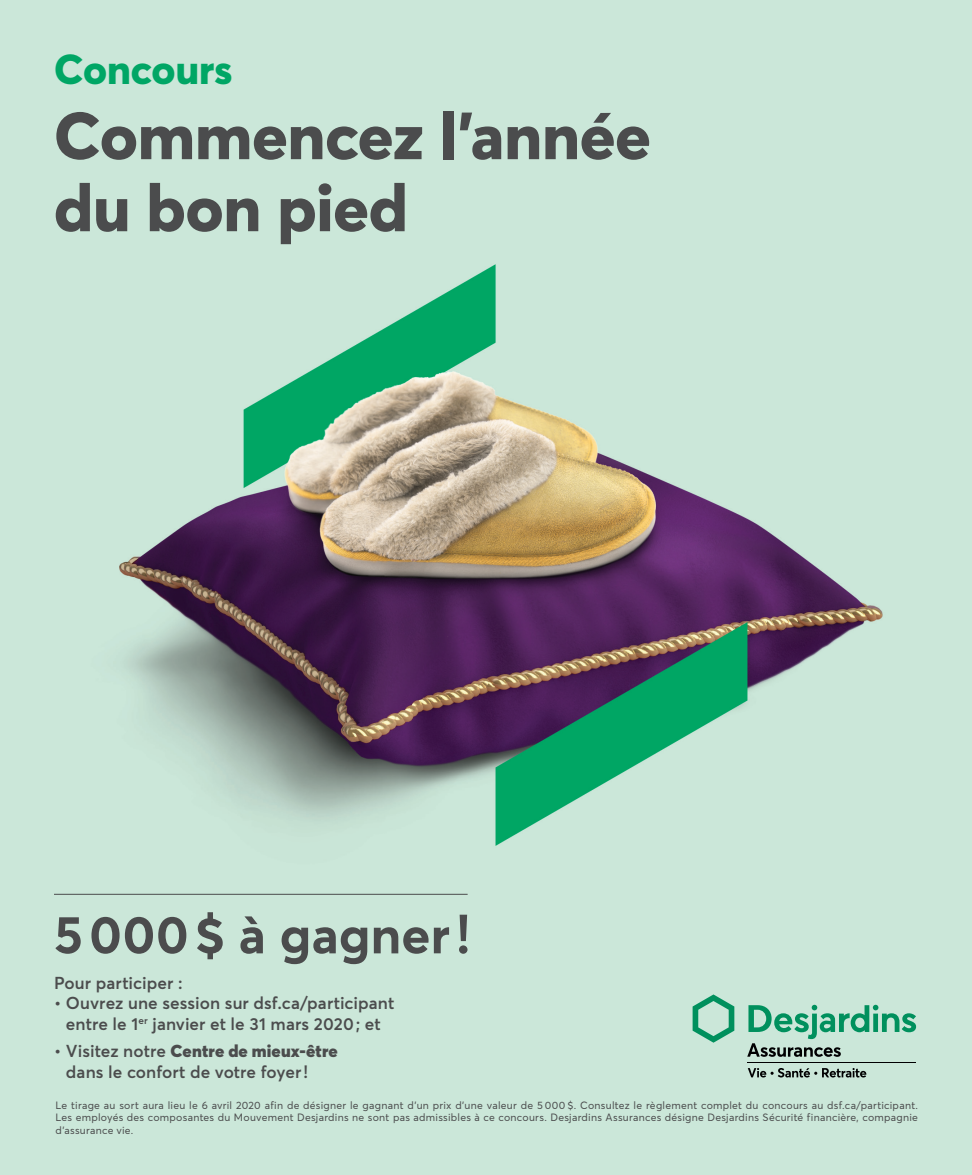
<style>
.page{position:relative;width:972px;height:1175px;background:#fff}
.page>*{position:absolute;margin:0;border:0;box-sizing:border-box;transform-origin:0 0}
.t1{font:800 65.7px/72px "Averta";letter-spacing:-.005em;color:#4b4c4d}
.t2{font:700 52.5px "Averta";color:#4b4c4d}
.t3{font:800 41.4px "Averta";color:#00a665}
.t4{font:600 17.1px/20.5px "Averta";letter-spacing:.005em;color:#4b4c4d;text-align:center}
.t5{font:10.5px/12.6px "Averta";letter-spacing:.025em;color:#4b4c4d;text-align:justify}
.s1{font-weight:900}
</style>
<div class="page">
<img style="left:0;top:0;width:972px;height:1174px">
<hr style="left:54px;top:894px;width:414px;height:1px;background:#4b4c4d">
<svg style="left:748px;top:1068px;width:118px;height:9px"></svg>
<hr style="left:747px;top:1062px;width:169px;height:1px;background:#000001">
<svg style="left:693px;top:994px;width:41px;height:48px;background:#83c8ad"></svg>
<svg style="left:747px;top:1004px;width:169px;height:52px;background:#92c7b1"></svg>
<h3 class="t3" style="left:54px;top:43px;width:180px">Concours</h3>
<h1 class="t1" style="left:54px;top:99px;width:598px">Commencez l’année du bon pied</h1>
<h2 class="t2" style="left:54px;top:901px;width:418px">5 000 $ à gagner !</h2>
<h3 class="t4" style="left:54px;top:972px;width:130px">Pour participer :</h3>
<h3 class="t4" style="left:54px;top:993px;width:342px">• Ouvrez une session sur dsf.ca/participant entre le 1<sup>er</sup> janvier et le 31 mars 2020 ; et</h3>
<h3 class="t4" style="left:66px;top:1040px;width:274px;text-align:left;text-indent:-12px">• Visitez notre <span class="s1">Centre de mieux-être </span>dans le confort de votre foyer !</h3>
<p class="t5" style="left:56px;top:1098px;width:864px">Le tirage au sort aura lieu le 6 avril 2020 afin de désigner le gagnant d’un prix d’une valeur de 5 000 $. Consultez le règlement complet du concours au dsf.ca/participant.<br>Les employés des composantes du Mouvement Desjardins ne sont pas admissibles à ce concours. Desjardins Assurances désigne Desjardins Sécurité financière, compagnie d’assurance vie.</p>
</div>
